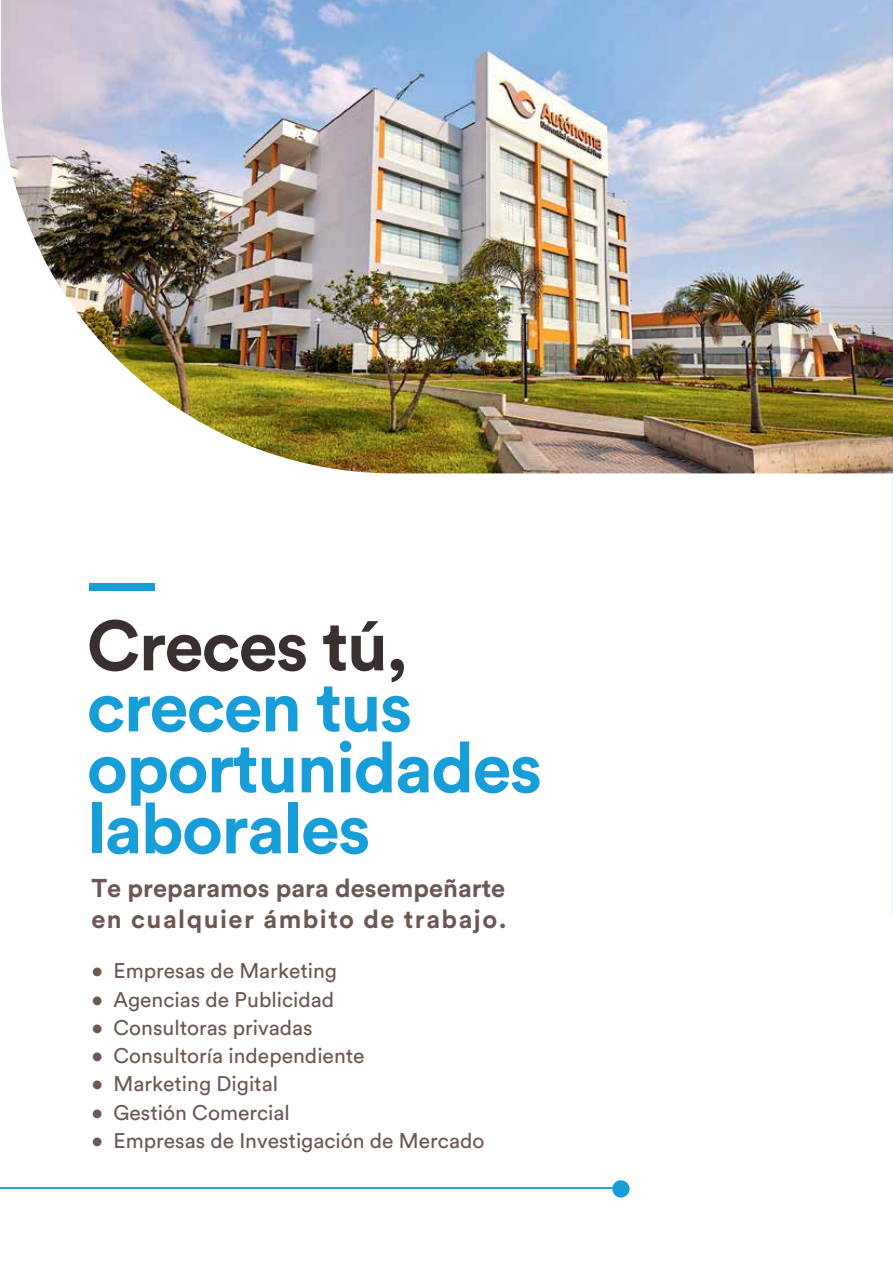
<style>
.page{position:relative;width:893px;height:1263px;background:#fff}
.page>*{position:absolute;margin:0;border:0;box-sizing:border-box;transform-origin:0 0}
.t1{font:700 70.2px/61.1px "Circular Std";letter-spacing:-.025em;color:#179ed9}
.t2{font:700 70.2px "Circular Std";letter-spacing:-.025em;color:#382f2e}
.t3{font:700 25.5px/30.6px "Circular Std";color:#6c5751}
.t4{font:21px "Circular Std";color:#6c5751}
</style>
<div class="page">
<div style="left:89px;top:583px;width:66px;height:8px;background:#179ed9"></div>
<img style="left:1px;top:0;width:891px;height:473px">
<svg style="left:892px;top:0;width:1px;height:915px"></svg>
<hr style="left:0;top:1187px;width:620px;height:2px;background:#179ed9">
<svg style="left:612px;top:1180px;width:18px;height:18px"></svg>
<h1 class="t2" style="left:87px;top:600px;width:323px">Creces tú,</h1>
<h1 class="t1" style="left:87px;top:675px;width:457px">crecen tus oportunidades laborales</h1>
<p class="t3" style="left:91px;top:872px;width:417px">Te preparamos para desempeñarte en cualquier ámbito de trabajo.</p>
<p class="t4" style="left:91px;top:958px;width:247px">• Empresas de Marketing</p>
<p class="t4" style="left:91px;top:986px;width:244px">• Agencias de Publicidad</p>
<p class="t4" style="left:91px;top:1015px;width:223px">• Consultoras privadas</p>
<p class="t4" style="left:91px;top:1043px;width:275px">• Consultoría independiente</p>
<p class="t4" style="left:91px;top:1071px;width:188px">• Marketing Digital</p>
<p class="t4" style="left:91px;top:1099px;width:200px">• Gestión Comercial</p>
<p class="t4" style="left:91px;top:1127px;width:394px">• Empresas de Investigación de Mercado</p>
</div>
